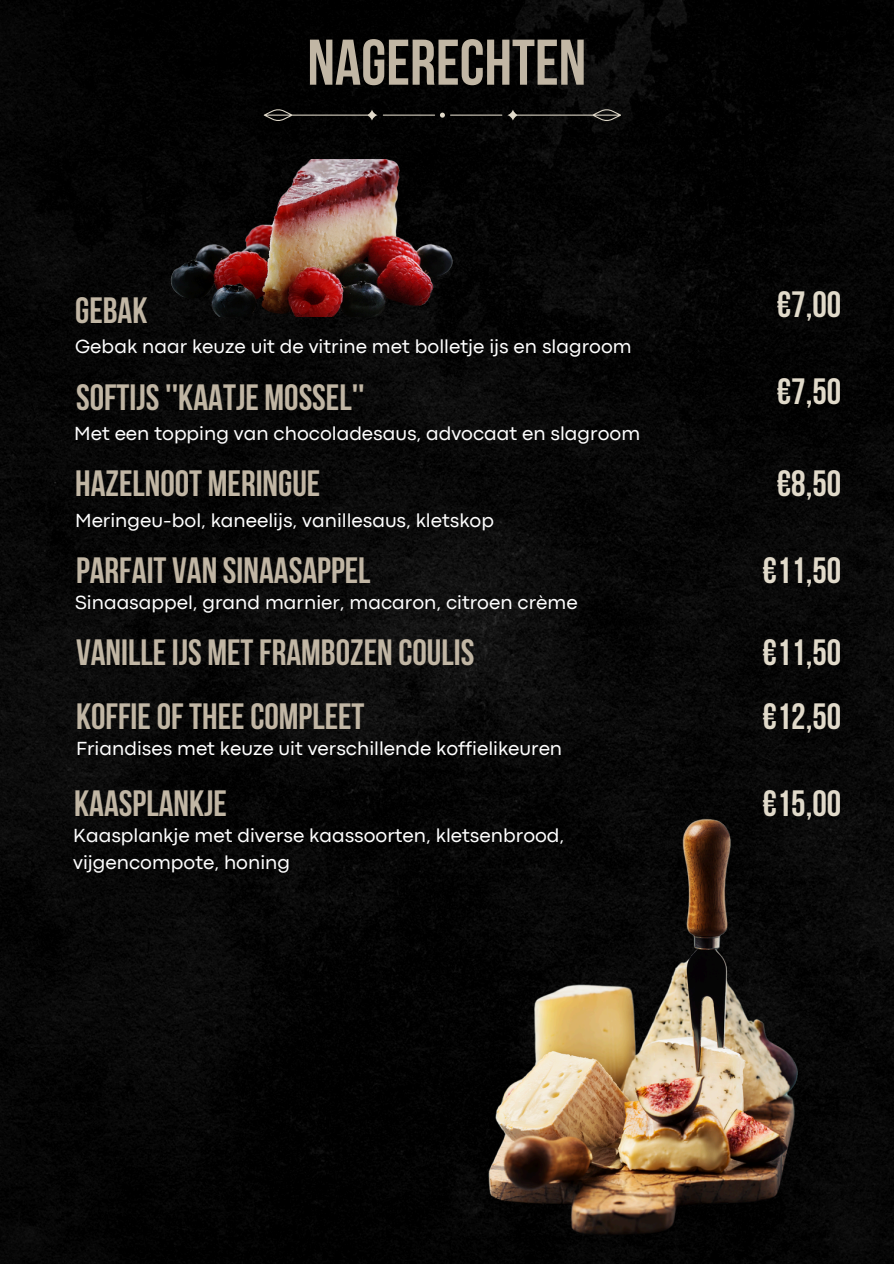
<style>
.page{position:relative;width:894px;height:1264px;background:#fff}
.page>*{position:absolute;margin:0;border:0;box-sizing:border-box;transform-origin:0 0}
.t1{font:700 64.35px "Bebas Neue";color:#c1b6a4}
.t2{font:700 36.45px "Bebas Neue";color:#c1b6a4}
.t3{font:700 36.45px "Bebas Neue";color:#e1daca}
.t4{font:19.8px/27px "Codec Pro";color:#fff}
</style>
<div class="page">
<img style="left:0;top:0;width:893px;height:1263px">
<svg style="left:264px;top:109px;width:356px;height:12px;background:#201f1d"></svg>
<img style="left:458px;top:801px;width:369px;height:456px">
<img style="left:170px;top:159px;width:288px;height:158px">
<p class="t2" style="left:75px;top:295px;width:74px">GEBAK</p>
<h1 class="t1" style="left:307px;top:36px;width:280px">NAGERECHTEN</h1>
<p class="t4" style="left:75px;top:334px;width:558px">Gebak naar keuze uit de vitrine met bolletje ijs en slagroom</p>
<p class="t2" style="left:76px;top:382px;width:290px">SOFTIJS''KAATJE MOSSEL''</p>
<p class="t4" style="left:74px;top:421px;width:567px">Met een topping van chocoladesaus, advocaat en slagroom</p>
<p class="t2" style="left:75px;top:469px;width:247px">HAZELNOOT MERINGUE</p>
<p class="t4" style="left:75px;top:508px;width:420px">Meringeu-bol, kaneelijs, vanillesaus, kletskop</p>
<p class="t2" style="left:76px;top:555px;width:296px">PARFAIT VAN SINAASAPPEL</p>
<p class="t4" style="left:75px;top:590px;width:504px">Sinaasappel, grand marnier, macaron, citroen crème</p>
<p class="t2" style="left:76px;top:638px;width:399px">VANILLEIJS METFRAMBOZEN COULIS</p>
<p class="t2" style="left:76px;top:701px;width:290px">KOFFIEOFTHEECOMPLEET</p>
<p class="t4" style="left:76px;top:736px;width:487px">Friandises met keuze uit verschillende koffielikeuren</p>
<p class="t2" style="left:74px;top:788px;width:154px">KAASPLANKJE</p>
<p class="t4" style="left:73px;top:823px;width:492px">Kaasplankje met diverse kaassoorten, kletsenbrood, vijgencompote, honing</p>
<p class="t3" style="left:776px;top:289px;width:66px">€7,00</p>
<p class="t3" style="left:776px;top:376px;width:66px">€7,50</p>
<p class="t3" style="left:776px;top:469px;width:66px">€8,50</p>
<p class="t3" style="left:762px;top:555px;width:80px">€11,50</p>
<p class="t3" style="left:762px;top:638px;width:80px">€11,50</p>
<p class="t3" style="left:762px;top:701px;width:80px">€12,50</p>
<p class="t3" style="left:762px;top:788px;width:80px">€15,00</p>
</div>
